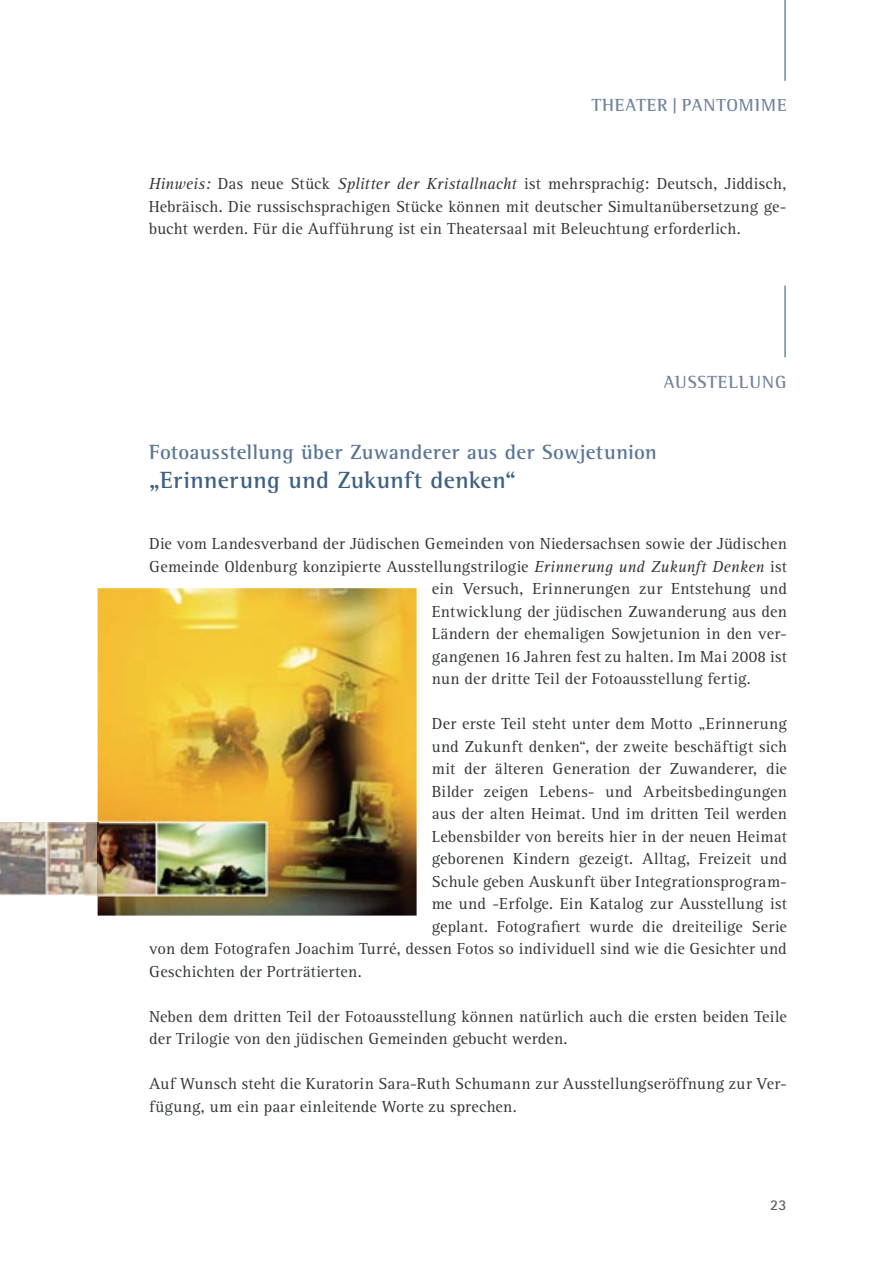
<style>
.page{position:relative;width:893px;height:1263px;background:#fff}
.page>*{position:absolute;margin:0;border:0;box-sizing:border-box;transform-origin:0 0}
.t1{font:700 24px "Rotis Semi Serif";letter-spacing:.015em;color:#3e6182}
.t2{font:700 21px "Rotis Semi Serif";letter-spacing:.015em;color:#5b7696}
.t3{font:700 18px "Rotis Semi Serif";letter-spacing:.05em;color:#73849b}
.t4{font:16.5px/22.5px "Rotis Serif";letter-spacing:.015em;color:#343738}
.t5{font:700 15px "Rotis Sans Serif";color:#616468}
.s1{font-style:italic}
</style>
<div class="page">
<hr style="left:784px;top:0;width:2px;height:81px;background:#3e6182">
<img style="left:98px;top:588px;width:319px;height:327px">
<img style="left:0;top:822px;width:99px;height:74px">
<hr style="left:784px;top:286px;width:2px;height:71px;background:#3e6182">
<p class="t3" style="left:592px;top:95px;width:196px">THEATER | PANTOMIME</p>
<p class="t4" style="left:149px;top:173px;width:639px;text-align:justify"><span class="s1">Hinweis:</span> Das neue Stück <span class="s1">Splitter der Kristallnacht</span> ist mehrsprachig: Deutsch, Jiddisch, Hebräisch. Die russischsprachigen Stücke können mit deutscher Simultanübersetzung ge&shy;bucht werden. Für die Aufführung ist ein Theatersaal mit Beleuchtung erforderlich.</p>
<p class="t3" style="left:664px;top:371px;width:124px">AUSSTELLUNG</p>
<p class="t2" style="left:149px;top:439px;width:509px">Fotoausstellung über Zuwanderer aus der Sowjetunion</p>
<h1 class="t1" style="left:149px;top:465px;width:368px">„Erinnerung und Zukunft denken“</h1>
<p class="t4" style="left:149px;top:533px;width:639px">Die vom Landesverband der Jüdischen Gemeinden von Niedersachsen sowie der Jüdischen</p>
<p class="t4" style="left:149px;top:555px;width:639px">Gemeinde Oldenburg konzipierte Ausstellungstrilogie <span class="s1">Erinnerung und Zukunft Denken</span> ist</p>
<p class="t4" style="left:432px;top:578px;width:357px">ein Versuch, Erinnerungen zur Entstehung und</p>
<p class="t4" style="left:432px;top:600px;width:357px">Entwicklung der jüdischen Zuwanderung aus den</p>
<p class="t4" style="left:432px;top:623px;width:357px">Ländern der ehemaligen Sowjetunion in den ver-</p>
<p class="t4" style="left:432px;top:645px;width:357px">gangenen 16 Jahren fest zu halten. Im Mai 2008 ist</p>
<p class="t4" style="left:432px;top:668px;width:320px">nun der dritte Teil der Fotoausstellung fertig.</p>
<p class="t4" style="left:432px;top:713px;width:357px">Der erste Teil steht unter dem Motto „Erinnerung</p>
<p class="t4" style="left:432px;top:735px;width:357px">und Zukunft denken“, der zweite beschäftigt sich</p>
<p class="t4" style="left:432px;top:758px;width:357px">mit der älteren Generation der Zuwanderer, die</p>
<p class="t4" style="left:432px;top:780px;width:357px">Bilder zeigen Lebens- und Arbeitsbedingungen</p>
<p class="t4" style="left:432px;top:803px;width:357px">aus der alten Heimat. Und im dritten Teil werden</p>
<p class="t4" style="left:432px;top:825px;width:356px">Lebensbilder von bereits hier in der neuen Heimat</p>
<p class="t4" style="left:432px;top:848px;width:357px">geborenen Kindern gezeigt. Alltag, Freizeit und</p>
<p class="t4" style="left:432px;top:870px;width:357px">Schule geben Auskunft über Integrationsprogram-</p>
<p class="t4" style="left:432px;top:893px;width:357px">me und -Erfolge. Ein Katalog zur Ausstellung ist</p>
<p class="t4" style="left:432px;top:915px;width:357px">geplant. Fotografiert wurde die dreiteilige Serie</p>
<p class="t4" style="left:149px;top:938px;width:639px">von dem Fotografen Joachim Turré, dessen Fotos so individuell sind wie die Gesichter und</p>
<p class="t4" style="left:149px;top:960px;width:214px">Geschichten der Porträtierten.</p>
<p class="t4" style="left:149px;top:1005px;width:639px">Neben dem dritten Teil der Fotoausstellung können natürlich auch die ersten beiden Teile der Trilogie von den jüdischen Gemeinden gebucht werden.</p>
<p class="t4" style="left:149px;top:1073px;width:639px">Auf Wunsch steht die Kuratorin Sara-Ruth Schumann zur Ausstellungseröffnung zur Ver&shy;fügung, um ein paar einleitende Worte zu sprechen.</p>
<p class="t5" style="left:770px;top:1195px;width:18px">23</p>
</div>
